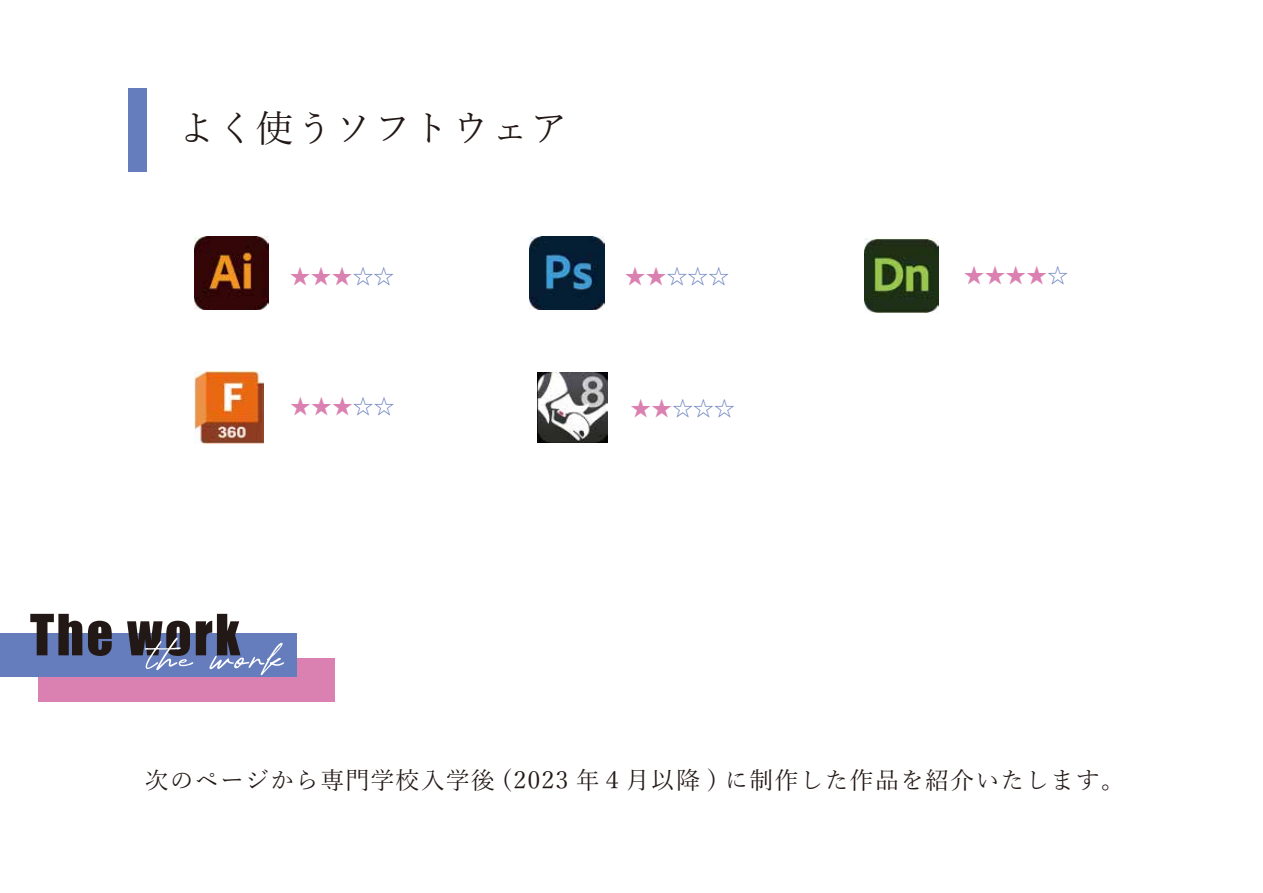
<style>
.page{position:relative;width:1263px;height:893px;background:#fff}
.page>*{position:absolute;margin:0;border:0;box-sizing:border-box;transform-origin:0 0}
.t1{font:60px "Thesignature";letter-spacing:.045em;color:#fff}
.t2{font:52.5px "Impact";letter-spacing:.045em;color:#221815}
.t3{font:37.5px "Yu Mincho";letter-spacing:.045em;color:#221815}
.t4{font:24px "Yu Mincho";letter-spacing:.045em;color:#221815}
.t5{font:20.1px "Yu Mincho";color:#db81b2}
.t6{font:20.1px "Yu Mincho";color:#657dbd}
.s1{color:#657dbd}
.s2{color:#db81b2}
</style>
<div class="page">
<div style="left:128px;top:88px;width:19px;height:84px;background:#657dbd"></div>
<img style="left:194px;top:237px;width:75px;height:73px">
<img style="left:529px;top:237px;width:75px;height:73px">
<img style="left:194px;top:371px;width:69px;height:73px">
<img style="left:538px;top:373px;width:69px;height:69px">
<img style="left:865px;top:239px;width:74px;height:74px">
<div style="left:38px;top:659px;width:296px;height:43px;background:#db81b2"></div>
<div style="left:0;top:634px;width:297px;height:43px;background:#657dbd"></div>
<h3 class="t3" style="left:178px;top:94px;width:392px">よく使うソフトウェア</h3>
<p class="t5" style="left:290px;top:258px;width:105px">★★★<span class="s1">☆☆</span></p>
<p class="t5" style="left:290px;top:388px;width:105px">★★★<span class="s1">☆☆</span></p>
<p class="t6" style="left:625px;top:258px;width:105px"><span class="s2">★★</span>☆☆☆</p>
<p class="t5" style="left:964px;top:257px;width:105px">★★★★<span class="s1">☆</span></p>
<p class="t6" style="left:631px;top:390px;width:105px"><span class="s2">★★</span>☆☆☆</p>
<h2 class="t2" style="left:30px;top:594px;width:212px">The work</h2>
<h1 class="t1" style="left:147px;top:635px;width:138px">the work</h1>
<p class="t4" style="left:145px;top:758px;width:981px">次のページから専門学校入学後 (2023 年４月以降 ) に制作した作品を紹介いたします。</p>
</div>
